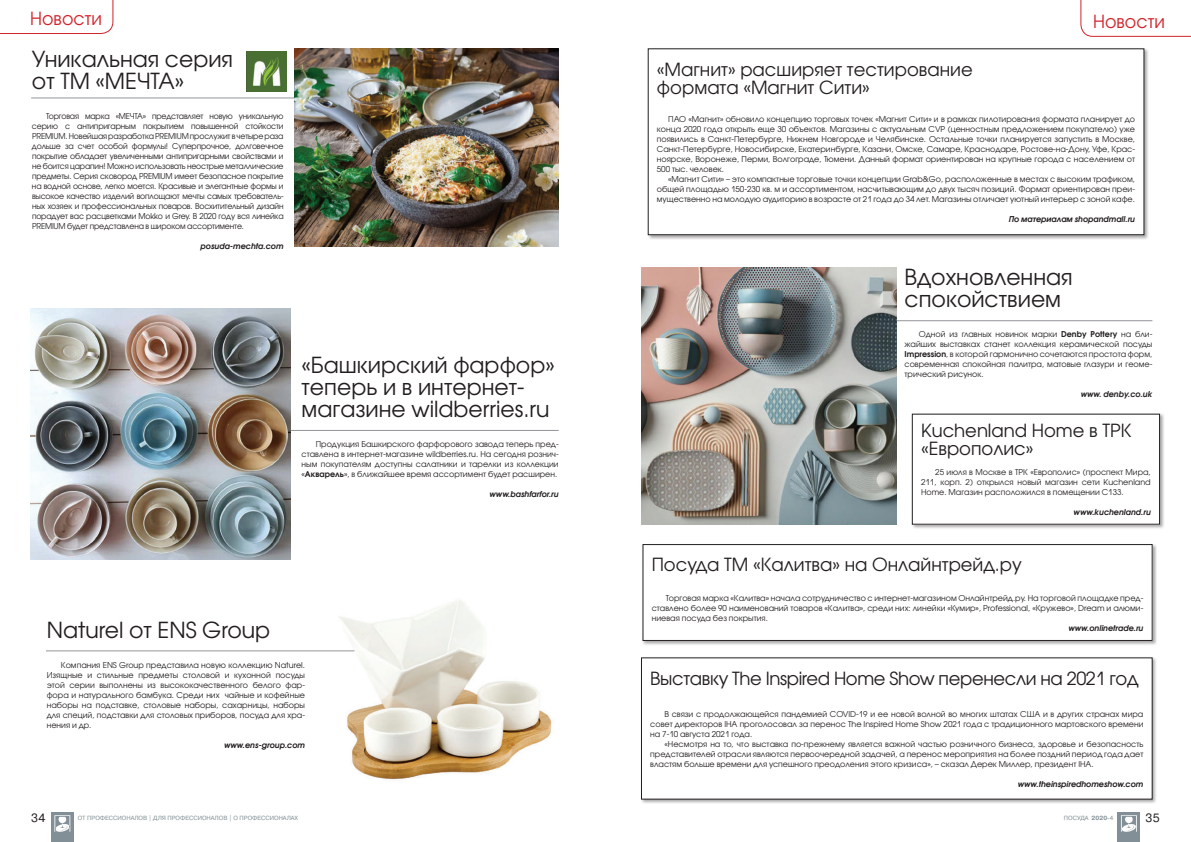
<style>
.page{position:relative;width:1191px;height:842px;background:#fff}
.page>*{position:absolute;margin:0;border:0;box-sizing:border-box;transform-origin:0 0}
.t1{font:22px/22px "Avant Garde Gothic C";color:#231f20}
.t2{font:18px/18px "Avant Garde Gothic C";color:#231f20}
.t3{font:18px "Avant Garde Gothic C";letter-spacing:-.02em;color:#231f20}
.t4{font:18px "Avant Garde Gothic C";color:#d1232a}
.t5{font:12px "Pragmatica C";color:#231f20}
.t6{font:8px/10px "Avant Garde Gothic C";color:#231f20;text-align:justify}
.t7{font:italic 600 8px "Avant Garde Gothic C";color:#231f20}
.t8{font:6px "Pragmatica C";color:#828f96}
.s1{font-weight:600}
.s2{font-weight:700}
</style>
<div class="page">
<svg style="left:0;top:0;width:113px;height:34px"></svg>
<div style="left:51px;top:812px;width:23px;height:30px;background:#828f96"></div>
<svg style="left:54px;top:815px;width:16px;height:17px"></svg>
<div style="left:1117px;top:812px;width:23px;height:30px;background:#828f96"></div>
<svg style="left:1121px;top:815px;width:15px;height:17px"></svg>
<hr style="left:75px;top:430px;width:483px;height:1px;background:#939598">
<img style="left:326px;top:600px;width:226px;height:180px">
<hr style="left:46px;top:650px;width:308px;height:1px;background:#939598">
<hr style="left:31px;top:97px;width:297px;height:1px;background:#939598">
<hr style="left:866px;top:320px;width:286px;height:1px;background:#939598">
<img style="left:295px;top:49px;width:263px;height:197px">
<img style="left:31px;top:309px;width:259px;height:251px">
<img style="left:246px;top:52px;width:40px;height:40px">
<div style="left:647px;top:47px;width:502px;height:193px;background:#231f20;opacity:.4"></div>
<div style="left:648px;top:49px;width:496px;height:186px;background:#fff"></div>
<div style="left:648px;top:49px;width:496px;height:186px;border:1px solid #231f20"></div>
<div style="left:911px;top:413px;width:253px;height:116px;background:#231f20;opacity:.4"></div>
<div style="left:912px;top:414px;width:247px;height:110px;background:#fff"></div>
<img style="left:641px;top:268px;width:255px;height:256px">
<div style="left:641px;top:543px;width:516px;height:103px;background:#231f20;opacity:.4"></div>
<div style="left:643px;top:545px;width:509px;height:95px;background:#fff"></div>
<div style="left:643px;top:544px;width:509px;height:97px;border:1px solid #231f20"></div>
<div style="left:640px;top:656px;width:517px;height:148px;background:#231f20;opacity:.4"></div>
<div style="left:641px;top:658px;width:511px;height:141px;background:#fff"></div>
<svg style="left:1080px;top:0;width:111px;height:37px"></svg>
<h2 class="t4" style="left:30px;top:8px;width:73px">Новости</h2>
<h1 class="t1" style="left:32px;top:48px;width:203px">Уникальная серия от ТМ «МЕЧТА»</h1>
<p class="t6" style="left:32px;top:111px;width:253px;text-indent:14px">Торговая марка «МЕЧТА» представляет новую уникальную серию с антипригарным покрытием повышенной стойкости PREMIUM. Новейшая разработка PREMIUM прослужит в четыре раза дольше за счет особой формулы! Суперпрочное, долговечное покрытие обладает увеличенными антипригарными свойствами и не боится царапин! Можно использовать неострые металлические предметы. Серия сковород PREMIUM имеет безопасное покрытие на водной основе, легко моется. Красивые и элегантные формы и высокое качество изделий воплощают мечты самых требователь&shy;ных хозяек и профессиональных поваров. Восхитительный дизайн порадует вас расцветками Mokko и Grey. В 2020 году вся линейка PREMIUM будет представлена в широком ассортименте.</p>
<p class="t7" style="left:201px;top:241px;width:84px">posuda-mechta.com</p>
<h1 class="t1" style="left:301px;top:354px;width:255px">«Башкирский фарфор» теперь и в интернет&shy;магазине wildberries.ru</h1>
<p class="t6" style="left:301px;top:439px;width:258px;text-indent:14px">Продукция Башкирского фарфорового завода теперь пред&shy;ставлена в интернет-магазине wildberries.ru. На сегодня рознич&shy;ным покупателям доступны салатники и тарелки из коллекции «<span class="s1">Акварель</span>», в ближайшее время ассортимент будет расширен.</p>
<p class="t7" style="left:489px;top:489px;width:71px">www.bashfarfor.ru</p>
<h1 class="t1" style="left:47px;top:619px;width:225px">Naturel от ENS Group</h1>
<p class="t6" style="left:47px;top:660px;width:260px;text-indent:14px">Компания ENS Group представила новую коллекцию Naturel.<br>Изящные и стильные предметы столовой и кухонной посуды этой серии выполнены из высококачественного белого фар&shy;фора и натурального бамбука. Среди них чайные и кофейные наборы на подставке, столовые наборы, сахарницы, наборы для специй, подставки для столовых приборов, посуда для хра&shy;нения и др.</p>
<p class="t7" style="left:224px;top:740px;width:82px">www.ens-group.com</p>
<h2 class="t4" style="left:1093px;top:11px;width:73px">Новости</h2>
<h2 class="t2" style="left:657px;top:60px;width:317px">«Магнит» расширяет тестирование формата «Магнит Сити»</h2>
<p class="t6" style="left:657px;top:114px;width:480px;text-indent:11px">ПАО «Магнит» обновило концепцию торговых точек «Магнит Сити» и в рамках пилотирования формата планирует до конца 2020 года открыть еще 30 объектов. Магазины с актуальным CVP (ценностным предложением покупателю) уже появились в Санкт-Петербурге, Нижнем Новгороде и Челябинске. Остальные точки планируется запустить в Москве, Санкт-Петербурге, Новосибирске, Екатеринбурге, Казани, Омске, Самаре, Краснодаре, Ростове-на-Дону, Уфе, Крас&shy;ноярске, Воронеже, Перми, Волгограде, Тюмени. Данный формат ориентирован на крупные города с населением от 500 тыс. человек.</p>
<p class="t6" style="left:657px;top:174px;width:480px;text-indent:11px">«Магнит Сити» – это компактные торговые точки концепции Grab&amp;Go, расположенные в местах с высоким трафиком, общей площадью 150-230 кв. м и ассортиментом, насчитывающим до двух тысяч позиций. Формат ориентирован преи&shy;мущественно на молодую аудиторию в возрасте от 21 года до 34 лет. Магазины отличает уютный интерьер с зоной кафе.</p>
<p class="t7" style="left:1008px;top:214px;width:128px">По материалам shopandmall.ru</p>
<h1 class="t1" style="left:904px;top:266px;width:170px">Вдохновленная спокойствием</h1>
<p class="t6" style="left:904px;top:329px;width:249px;text-indent:14px">Одной из главных новинок марки <span class="s1">Denby Pottery</span> на бли&shy;жайших выставках станет коллекция керамической посуды <span class="s1">Impression</span>, в которой гармонично сочетаются простота форм, современная спокойная палитра, матовые глазури и геоме&shy;трический рисунок.</p>
<p class="t7" style="left:1080px;top:389px;width:73px">www. denby.co.uk</p>
<h2 class="t2" style="left:921px;top:422px;width:212px">Kuchenland Home в ТРК «Европолис»</h2>
<p class="t6" style="left:921px;top:467px;width:231px;text-indent:14px">25 июля в Москве в ТРК «Европолис» (проспект Мира, 211, корп. 2) открылся новый магазин сети Kuchenland Home. Магазин расположился в помещении С133.</p>
<p class="t7" style="left:1073px;top:507px;width:79px">www.kuchenland.ru</p>
<h2 class="t2" style="left:652px;top:555px;width:372px">Посуда ТМ «Калитва» на Онлайнтрейд.ру</h2>
<p class="t6" style="left:651px;top:593px;width:493px;text-indent:14px">Торговая марка «Калитва» начала сотрудничество с интернет-магазином Онлайнтрейд.ру. На торговой площадке пред&shy;ставлено более 90 наименований товаров «Калитва», среди них: линейки «Кумир», Professional, «Кружево», Dream и алюми&shy;ниевая посуда без покрытия.</p>
<p class="t7" style="left:1068px;top:623px;width:76px">www.onlinetrade.ru</p>
<h2 class="t3" style="left:650px;top:667px;width:490px">Выставку The Inspired Home Show перенесли на 2021 год</h2>
<p class="t6" style="left:650px;top:709px;width:494px;text-indent:14px">В связи с продолжающейся пандемией COVID-19 и ее новой волной во многих штатах США и в других странах мира совет директоров IHA проголосовал за перенос The Inspired Home Show 2021 года с традиционного мартовского времени на 7-10 августа 2021 года.</p>
<p class="t6" style="left:650px;top:739px;width:495px;text-indent:14px">«Несмотря на то, что выставка по-прежнему является важной частью розничного бизнеса, здоровье и безопасность представителей отрасли являются первоочередной задачей, а перенос мероприятия на более поздний период года дает властям больше времени для успешного преодоления этого кризиса», – сказал Дерек Миллер, президент IHA.</p>
<p class="t7" style="left:1017px;top:779px;width:127px">www.theinspiredhomeshow.com</p>
<h3 class="t5" style="left:31px;top:811px;width:16px">34</h3>
<p class="t8" style="left:78px;top:815px;width:222px">ОТ ПРОФЕССИОНАЛОВ | ДЛЯ ПРОФЕССИОНАЛОВ | О ПРОФЕССИОНАЛАХ</p>
<p class="t8" style="left:1064px;top:815px;width:51px">ПОСУДА <span class="s2">2020</span>-4</p>
<h3 class="t5" style="left:1145px;top:811px;width:16px">35</h3>
</div>
